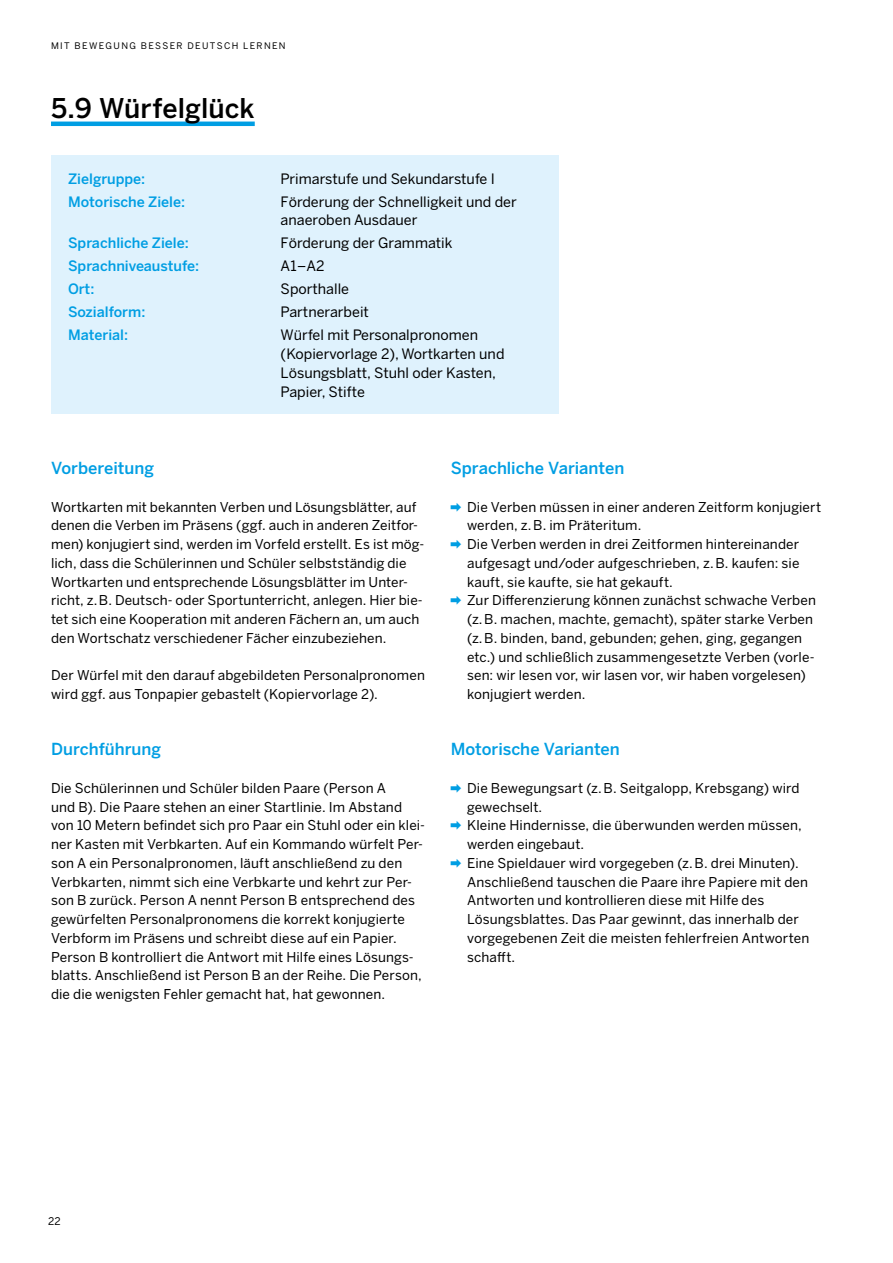
<style>
.page{position:relative;width:893px;height:1263px;background:#fff}
.page>*{position:absolute;margin:0;border:0;box-sizing:border-box;transform-origin:0 0}
.t1{font:500 27px "Benton Sans";color:#000}
.t2{font:500 16.5px "Benton Sans";color:#009ee3}
.t3{font:14.25px/18.8px "Benton Sans";color:#000}
.t4{font:500 14.25px "Benton Sans";color:#009ee3}
.t5{font:13.5px/18.8px "Benton Sans";letter-spacing:.005em;color:#000}
.t6{font:10.5px "Benton Sans";color:#000}
.t7{font:9px "Benton Sans";letter-spacing:.15em;color:#000}
.s1{font-family:"Apple SD Gothic Neo";font-weight:700;font-size:12px;color:#009ee3}
</style>
<div class="page">
<hr style="left:51px;top:122px;width:204px;height:4px;background:#009ee3">
<div style="left:51px;top:155px;width:507px;height:259px;background:#dff2fd"></div>
<p class="t7" style="left:51px;top:41px;width:236px">MIT BEWEGUNG BESSER DEUTSCH LERNEN</p>
<h1 class="t1" style="left:51px;top:91px;width:205px">5.9 Würfelglück</h1>
<p class="t4" style="left:68px;top:170px;width:79px">Zielgruppe:</p>
<p class="t3" style="left:281px;top:169px;width:216px">Primarstufe und Sekundarstufe I</p>
<p class="t4" style="left:68px;top:193px;width:119px">Motorische Ziele:</p>
<p class="t3" style="left:281px;top:192px;width:238px">Förderung der Schnelligkeit und der anaeroben Ausdauer</p>
<p class="t4" style="left:68px;top:234px;width:122px">Sprachliche Ziele:</p>
<p class="t3" style="left:281px;top:234px;width:173px">Förderung der Grammatik</p>
<p class="t4" style="left:68px;top:257px;width:133px">Sprachniveaustufe:</p>
<p class="t3" style="left:281px;top:257px;width:46px">A1–A2</p>
<p class="t4" style="left:68px;top:280px;width:28px">Ort:</p>
<p class="t3" style="left:281px;top:280px;width:70px">Sporthalle</p>
<p class="t4" style="left:68px;top:303px;width:79px">Sozialform:</p>
<p class="t3" style="left:281px;top:303px;width:90px">Partnerarbeit</p>
<p class="t4" style="left:68px;top:326px;width:62px">Material:</p>
<p class="t3" style="left:281px;top:326px;width:225px">Würfel mit Personalpronomen (Kopiervorlage 2), Wortkarten und<br>Lösungsblatt, Stuhl oder Kasten,<br>Papier, Stifte</p>
<p class="t2" style="left:51px;top:458px;width:105px">Vorbereitung</p>
<p class="t5" style="left:51px;top:497px;width:375px">Wortkarten mit bekannten Verben und Lösungsblätter, auf denen die Verben im Präsens (ggf. auch in anderen Zeitfor&shy;men) konjugiert sind, werden im Vorfeld erstellt. Es ist mög&shy;lich, dass die Schülerinnen und Schüler selbstständig die Wortkarten und entsprechende Lösungsblätter im Unter&shy;richt, z.B. Deutsch- oder Sportunterricht, anlegen. Hier bie&shy;tet sich eine Kooperation mit anderen Fächern an, um auch den Wortschatz verschiedener Fächer einzubeziehen.</p>
<p class="t5" style="left:51px;top:666px;width:376px">Der Würfel mit den darauf abgebildeten Personalpronomen wird ggf. aus Tonpapier gebastelt (Kopiervorlage 2).</p>
<p class="t2" style="left:51px;top:739px;width:112px">Durchführung</p>
<p class="t5" style="left:51px;top:778px;width:376px">Die Schülerinnen und Schüler bilden Paare (Person A<br>und B). Die Paare stehen an einer Startlinie. Im Abstand von 10 Metern befindet sich pro Paar ein Stuhl oder ein klei&shy;ner Kasten mit Verbkarten. Auf ein Kommando würfelt Per&shy;son A ein Personalpronomen, läuft anschließend zu den Verbkarten, nimmt sich eine Verbkarte und kehrt zur Per&shy;son B zurück. Person A nennt Person B entsprechend des gewürfelten Personalpronomens die korrekt konjugierte Verbform im Präsens und schreibt diese auf ein Papier.<br>Person B kontrolliert die Antwort mit Hilfe eines Lösungs&shy;blatts. Anschließend ist Person B an der Reihe. Die Person, die die wenigsten Fehler gemacht hat, hat gewonnen.</p>
<p class="t2" style="left:451px;top:458px;width:175px">Sprachliche Varianten</p>
<p class="t5" style="left:451px;top:497px;width:372px"><span class="s1">➡</span> Die Verben müssen in einer anderen Zeitform konjugiert</p>
<p class="t5" style="left:467px;top:516px;width:176px">werden, z.B. im Präteritum.</p>
<p class="t5" style="left:451px;top:535px;width:350px"><span class="s1">➡</span> Die Verben werden in drei Zeitformen hintereinander</p>
<p class="t5" style="left:467px;top:553px;width:334px">aufgesagt und/oder aufgeschrieben, z.B. kaufen: sie</p>
<p class="t5" style="left:467px;top:572px;width:207px">kauft, sie kaufte, sie hat gekauft.</p>
<p class="t5" style="left:451px;top:591px;width:367px"><span class="s1">➡</span> Zur Differenzierung können zunächst schwache Verben</p>
<p class="t5" style="left:467px;top:610px;width:347px">(z.B. machen, machte, gemacht), später starke Verben</p>
<p class="t5" style="left:467px;top:628px;width:337px">(z.B. binden, band, gebunden; gehen, ging, gegangen</p>
<p class="t5" style="left:467px;top:647px;width:349px">etc.) und schließlich zusammengesetzte Verben (vorle-</p>
<p class="t5" style="left:467px;top:666px;width:340px">sen: wir lesen vor, wir lasen vor, wir haben vorgelesen)</p>
<p class="t5" style="left:467px;top:685px;width:120px">konjugiert werden.</p>
<p class="t2" style="left:451px;top:739px;width:171px">Motorische Varianten</p>
<p class="t5" style="left:451px;top:778px;width:350px"><span class="s1">➡</span> Die Bewegungsart (z.B. Seitgalopp, Krebsgang) wird</p>
<p class="t5" style="left:467px;top:797px;width:77px">gewechselt.</p>
<p class="t5" style="left:451px;top:816px;width:353px"><span class="s1">➡</span> Kleine Hindernisse, die überwunden werden müssen,</p>
<p class="t5" style="left:467px;top:835px;width:119px">werden eingebaut.</p>
<p class="t5" style="left:451px;top:853px;width:349px"><span class="s1">➡</span> Eine Spieldauer wird vorgegeben (z.B. drei Minuten).</p>
<p class="t5" style="left:467px;top:872px;width:343px">Anschließend tauschen die Paare ihre Papiere mit den</p>
<p class="t5" style="left:467px;top:891px;width:299px">Antworten und kontrollieren diese mit Hilfe des</p>
<p class="t5" style="left:467px;top:910px;width:333px">Lösungsblattes. Das Paar gewinnt, das innerhalb der</p>
<p class="t5" style="left:467px;top:928px;width:344px">vorgegebenen Zeit die meisten fehlerfreien Antworten</p>
<p class="t5" style="left:467px;top:947px;width:50px">schafft.</p>
<p class="t6" style="left:48px;top:1215px;width:14px">22</p>
</div>
